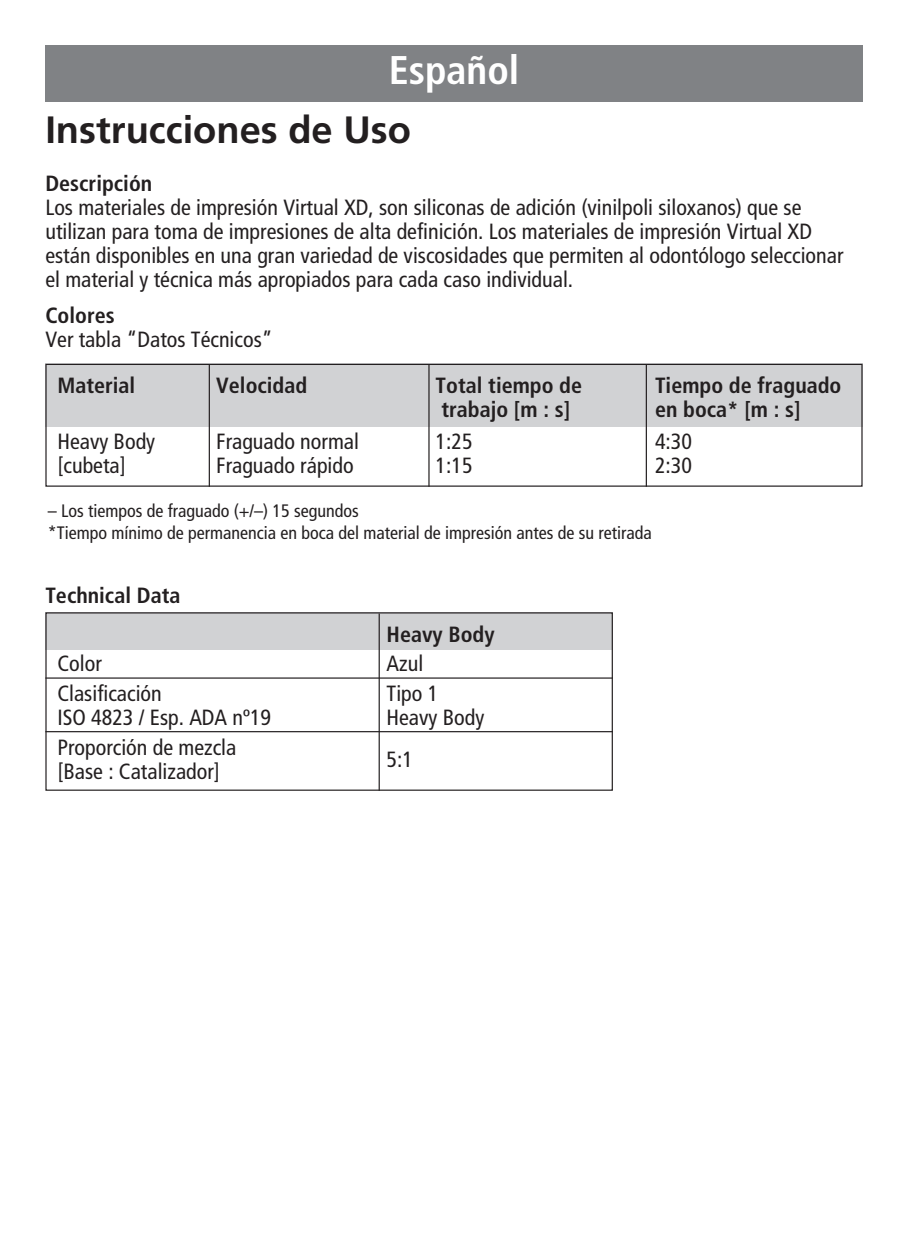
<style>
.page{position:relative;width:908px;height:1248px;background:#fff}
.page>*{position:absolute;margin:0;border:0;box-sizing:border-box;transform-origin:0 0}
.t1{font:700 condensed 40px "Frutiger";color:#fff}
.t2{font:700 38px "Frutiger";color:#231f20}
.Fliesstext{font:condensed 22px/24px "Frutiger";color:#231f20}
.Fliesstext-2{font:700 condensed 22px "Frutiger";color:#231f20}
.Fliesstext_bold{font:700 condensed 22px "Frutiger";color:#231f20}
.Fliesstext_bold_5_5{font:700 condensed 22px "Frutiger";color:#231f20}
.Fliesstext-3{font:condensed 18px "Frutiger";color:#231f20}
</style>
<div class="page">
<div style="left:45px;top:45px;width:817px;height:57px;background:#808285"></div>
<div style="left:45px;top:363px;width:817px;height:64px;background:#d1d2d4"></div>
<div style="left:45px;top:364px;width:817px;height:122px;border:1px solid #231f20"></div>
<hr style="left:208px;top:365px;width:2px;height:121px;background:#231f20">
<hr style="left:428px;top:365px;width:1px;height:121px;background:#231f20">
<hr style="left:645px;top:365px;width:1px;height:121px;background:#231f20">
<div style="left:45px;top:612px;width:567px;height:37px;background:#d1d2d4"></div>
<div style="left:45px;top:612px;width:567px;height:178px;border:1px solid #231f20"></div>
<hr style="left:378px;top:613px;width:2px;height:177px;background:#231f20">
<hr style="left:45px;top:677px;width:567px;height:1px;background:#231f20">
<hr style="left:45px;top:731px;width:567px;height:1px;background:#231f20">
<p class="t1" style="left:388px;top:47px;width:132px">Español</p>
<p class="t2" style="left:45px;top:107px;width:367px">Instrucciones de Uso</p>
<p class="Fliesstext_bold" style="left:45px;top:170px;width:108px">Descripción</p>
<p class="Fliesstext" style="left:45px;top:196px;width:799px">Los materiales de impresión Virtual XD, son siliconas de adición (vinilpoli siloxanos) que se utilizan para toma de impresiones de alta definición. Los materiales de impresión Virtual XD están disponibles en una gran variedad de viscosidades que permiten al odontólogo seleccionar el material y técnica más apropiados para cada caso individual.</p>
<p class="Fliesstext_bold" style="left:45px;top:302px;width:71px">Colores</p>
<p class="Fliesstext" style="left:45px;top:328px;width:229px">Ver tabla “Datos Técnicos”</p>
<p class="Fliesstext-2" style="left:57px;top:372px;width:79px">Material</p>
<p class="Fliesstext-2" style="left:216px;top:372px;width:92px">Velocidad</p>
<p class="Fliesstext-2" style="left:435px;top:372px;width:148px">Total tiempo de</p>
<p class="Fliesstext-2" style="left:654px;top:372px;width:188px">Tiempo de fraguado</p>
<p class="Fliesstext-2" style="left:441px;top:396px;width:130px">trabajo [m : s]</p>
<p class="Fliesstext-2" style="left:654px;top:396px;width:147px">en boca* [m : s]</p>
<p class="Fliesstext" style="left:57px;top:429px;width:99px">Heavy Body</p>
<p class="Fliesstext" style="left:216px;top:429px;width:144px">Fraguado normal</p>
<p class="Fliesstext" style="left:435px;top:429px;width:38px">1:25</p>
<p class="Fliesstext" style="left:654px;top:429px;width:38px">4:30</p>
<p class="Fliesstext" style="left:57px;top:453px;width:70px">[cubeta]</p>
<p class="Fliesstext" style="left:216px;top:453px;width:139px">Fraguado rápido</p>
<p class="Fliesstext" style="left:435px;top:453px;width:38px">1:15</p>
<p class="Fliesstext" style="left:654px;top:453px;width:38px">2:30</p>
<p class="Fliesstext-3" style="left:48px;top:500px;width:312px">– Los tiempos de fraguado (+/–) 15 segundos</p>
<p class="Fliesstext-3" style="left:48px;top:522px;width:605px">*Tiempo mínimo de permanencia en boca del material de impresión antes de su retirada</p>
<p class="Fliesstext_bold_5_5" style="left:45px;top:582px;width:136px">Technical Data</p>
<p class="Fliesstext_bold" style="left:386px;top:621px;width:109px">Heavy Body</p>
<p class="Fliesstext" style="left:57px;top:651px;width:46px">Color</p>
<p class="Fliesstext" style="left:386px;top:651px;width:38px">Azul</p>
<p class="Fliesstext" style="left:57px;top:681px;width:106px">Clasificación</p>
<p class="Fliesstext" style="left:386px;top:681px;width:53px">Tipo 1</p>
<p class="Fliesstext" style="left:57px;top:705px;width:215px">ISO 4823 / Esp. ADA nº19</p>
<p class="Fliesstext" style="left:386px;top:705px;width:99px">Heavy Body</p>
<p class="Fliesstext" style="left:57px;top:735px;width:180px">Proporción de mezcla [Base : Catalizador]</p>
<p class="Fliesstext" style="left:386px;top:747px;width:28px">5:1</p>
</div>
